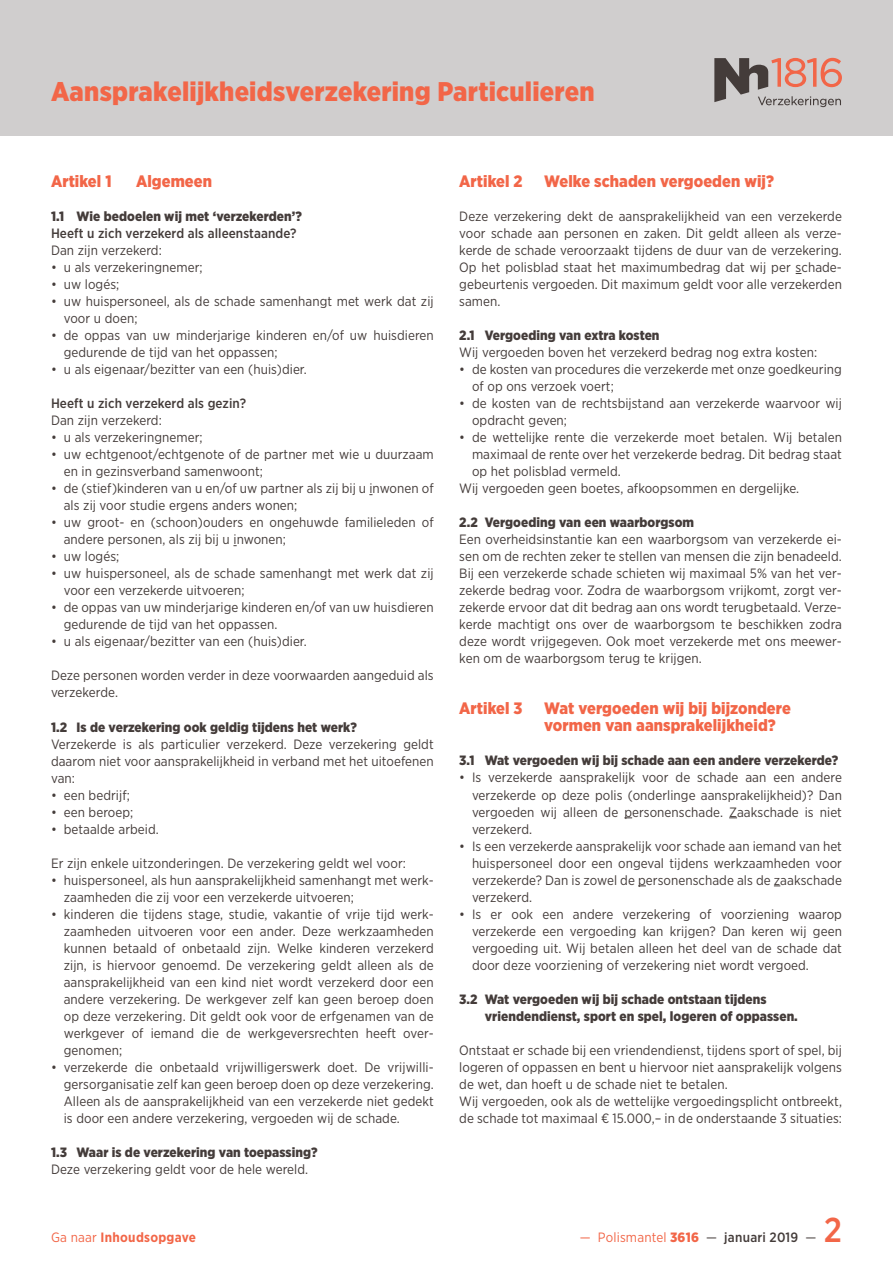
<style>
.page{position:relative;width:893px;height:1263px;background:#fff}
.page>*{position:absolute;margin:0;border:0;box-sizing:border-box;transform-origin:0 0}
.t1{font:500 34.5px "Gotham Narrow";color:#f26648}
.t2{font:900 27px "Gotham Narrow";letter-spacing:.01em;color:#f26648}
.t3{font:900 16.5px/17px "Gotham Narrow";letter-spacing:.005em;color:#f26648}
.t4{font:13.5px/17px "Gotham Narrow";letter-spacing:.005em;color:#443c3a}
.t5{font:900 13.5px/17px "Gotham Narrow";letter-spacing:.005em;color:#443c3a}
.t6{font:500 13.5px "Gotham Narrow";letter-spacing:.005em;color:#443c3a}
.t7{font:13.5px "Gotham Narrow";letter-spacing:.01em;color:#f26648}
.t8{font:700 13.5px "Gotham Narrow";letter-spacing:.02em;color:#f26648}
.s1{font-weight:400}
.s2{font-weight:900}
.s3{color:#443c3a}
.s4{font-weight:500;color:#443c3a}
</style>
<div class="page">
<div style="left:0;top:0;width:893px;height:136px;background:#d0cece"></div>
<svg style="left:714px;top:58px;width:128px;height:49px"></svg>
<h2 class="t2" style="left:51px;top:73px;width:545px">Aansprakelijkheidsverzekering Particulieren</h2>
<p class="t3" style="left:51px;top:173px;width:62px">Artikel 1</p>
<p class="t3" style="left:136px;top:173px;width:77px">Algemeen</p>
<p class="t5" style="left:51px;top:208px;width:252px">1.1 Wie bedoelen wij met ‘verzekerden’?</p>
<p class="t6" style="left:51px;top:225px;width:247px">Heeft u zich verzekerd als alleenstaande?</p>
<p class="t4" style="left:51px;top:242px;width:112px">Dan zijn verzekerd:</p>
<p class="t4" style="left:51px;top:259px;width:153px">• u als verzekeringnemer;</p>
<p class="t4" style="left:51px;top:276px;width:70px">• uw logés;</p>
<p class="t4" style="left:64px;top:293px;width:371px;text-indent:-13px">• uw huispersoneel, als de schade samenhangt met werk dat zij voor u doen;</p>
<p class="t4" style="left:64px;top:327px;width:371px;text-indent:-13px">• de oppas van uw minderjarige kinderen en/of uw huisdieren gedurende de tijd van het oppassen;</p>
<p class="t4" style="left:51px;top:361px;width:257px">• u als eigenaar/bezitter van een (huis)dier.</p>
<p class="t6" style="left:51px;top:395px;width:197px">Heeft u zich verzekerd als gezin?</p>
<p class="t4" style="left:51px;top:412px;width:112px">Dan zijn verzekerd:</p>
<p class="t4" style="left:51px;top:429px;width:153px">• u als verzekeringnemer;</p>
<p class="t4" style="left:64px;top:446px;width:371px;text-indent:-13px">• uw echtgenoot/echtgenote of de partner met wie u duurzaam en in gezinsverband samenwoont;</p>
<p class="t4" style="left:64px;top:480px;width:371px;text-indent:-13px">• de (stief)kinderen van u en/of uw partner als zij bij u inwonen of als zij voor studie ergens anders wonen;</p>
<p class="t4" style="left:64px;top:514px;width:371px;text-indent:-13px">• uw groot- en (schoon)ouders en ongehuwde familieleden of andere personen, als zij bij u inwonen;</p>
<p class="t4" style="left:51px;top:548px;width:70px">• uw logés;</p>
<p class="t4" style="left:64px;top:565px;width:371px;text-indent:-13px">• uw huispersoneel, als de schade samenhangt met werk dat zij voor een verzekerde uitvoeren;</p>
<p class="t4" style="left:64px;top:599px;width:371px;text-indent:-13px">• de oppas van uw minderjarige kinderen en/of van uw huisdieren gedurende de tijd van het oppassen.</p>
<p class="t4" style="left:51px;top:633px;width:257px">• u als eigenaar/bezitter van een (huis)dier.</p>
<p class="t4" style="left:51px;top:667px;width:384px">Deze personen worden verder in deze voorwaarden aangeduid als verzekerde.</p>
<p class="t5" style="left:51px;top:718px;width:307px">1.2 Is de verzekering ook geldig tijdens het werk?</p>
<p class="t4" style="left:51px;top:735px;width:384px;text-align:justify">Verzekerde is als particulier verzekerd. Deze verzekering geldt daarom niet voor aansprakelijkheid in verband met het uitoefenen van:</p>
<p class="t4" style="left:51px;top:786px;width:80px">• een bedrijf;</p>
<p class="t4" style="left:51px;top:803px;width:84px">• een beroep;</p>
<p class="t4" style="left:51px;top:820px;width:109px">• betaalde arbeid.</p>
<p class="t4" style="left:51px;top:854px;width:356px">Er zijn enkele uitzonderingen. De verzekering geldt wel voor:</p>
<p class="t4" style="left:64px;top:871px;width:371px;text-indent:-13px">• huispersoneel, als hun aansprakelijkheid samenhangt met werk&shy;zaamheden die zij voor een verzekerde uitvoeren;</p>
<p class="t4" style="left:64px;top:905px;width:371px;text-align:justify;text-indent:-13px">• kinderen die tijdens stage, studie, vakantie of vrije tijd werk&shy;zaamheden uitvoeren voor een ander. Deze werkzaamheden kunnen betaald of onbetaald zijn. Welke kinderen verzekerd zijn, is hiervoor genoemd. De verzekering geldt alleen als de aansprakelijkheid van een kind niet wordt verzekerd door een andere verzekering. De werkgever zelf kan geen beroep doen op deze verzekering. Dit geldt ook voor de erfgenamen van de werkgever of iemand die de werkgeversrechten heeft over&shy;genomen;</p>
<p class="t4" style="left:64px;top:1058px;width:371px;text-align:justify;text-indent:-13px">• verzekerde die onbetaald vrijwilligerswerk doet. De vrijwilli&shy;gersorganisatie zelf kan geen beroep doen op deze verzekering.<br>Alleen als de aansprakelijkheid van een verzekerde niet gedekt is door een andere verzekering, vergoeden wij de schade.</p>
<p class="t5" style="left:51px;top:1143px;width:268px">1.3 Waar is de verzekering van toepassing?</p>
<p class="t4" style="left:51px;top:1160px;width:259px">Deze verzekering geldt voor de hele wereld.</p>
<p class="t8" style="left:51px;top:1228px;width:147px"><span class="s1">Ga naar</span> Inhoudsopgave</p>
<p class="t3" style="left:459px;top:173px;width:65px">Artikel 2</p>
<p class="t3" style="left:544px;top:173px;width:231px">Welke schaden vergoeden wij?</p>
<p class="t4" style="left:459px;top:208px;width:384px;text-align:justify">Deze verzekering dekt de aansprakelijkheid van een verzekerde voor schade aan personen en zaken. Dit geldt alleen als verze&shy;kerde de schade veroorzaakt tijdens de duur van de verzekering.<br>Op het polisblad staat het maximumbedrag dat wij per schade&shy;gebeurtenis vergoeden. Dit maximum geldt voor alle verzekerden samen.</p>
<p class="t5" style="left:459px;top:327px;width:202px">2.1 Vergoeding van extra kosten</p>
<p class="t4" style="left:459px;top:344px;width:359px">Wij vergoeden boven het verzekerd bedrag nog extra kosten:</p>
<p class="t4" style="left:472px;top:361px;width:371px;text-indent:-13px">• de kosten van procedures die verzekerde met onze goedkeuring of op ons verzoek voert;</p>
<p class="t4" style="left:472px;top:395px;width:371px;text-indent:-13px">• de kosten van de rechtsbijstand aan verzekerde waarvoor wij opdracht geven;</p>
<p class="t4" style="left:459px;top:429px;width:384px">• de wettelijke rente die verzekerde moet betalen. Wij betalen</p>
<p class="t4" style="left:472px;top:446px;width:371px">maximaal de rente over het verzekerde bedrag. Dit bedrag staat</p>
<p class="t4" style="left:472px;top:463px;width:150px">op het polisblad vermeld.</p>
<p class="t4" style="left:459px;top:480px;width:342px">Wij vergoeden geen boetes, afkoopsommen en dergelijke.</p>
<p class="t5" style="left:459px;top:514px;width:236px">2.2 Vergoeding van een waarborgsom</p>
<p class="t4" style="left:459px;top:531px;width:384px;text-align:justify">Een overheidsinstantie kan een waarborgsom van verzekerde ei&shy;sen om de rechten zeker te stellen van mensen die zijn benadeeld.<br>Bij een verzekerde schade schieten wij maximaal 5% van het ver&shy;zekerde bedrag voor. Zodra de waarborgsom vrijkomt, zorgt ver&shy;zekerde ervoor dat dit bedrag aan ons wordt terugbetaald. Verze&shy;kerde machtigt ons over de waarborgsom te beschikken zodra deze wordt vrijgegeven. Ook moet verzekerde met ons meewer&shy;ken om de waarborgsom terug te krijgen.</p>
<p class="t3" style="left:459px;top:700px;width:65px">Artikel 3</p>
<p class="t3" style="left:544px;top:700px;width:248px">Wat vergoeden wij bij bijzondere vormen van aansprakelijkheid?</p>
<p class="t5" style="left:459px;top:752px;width:380px">3.1 Wat vergoeden wij bij schade aan een andere verzekerde?</p>
<p class="t4" style="left:472px;top:769px;width:371px;text-align:justify;text-indent:-13px">• Is verzekerde aansprakelijk voor de schade aan een andere verzekerde op deze polis (onderlinge aansprakelijkheid)? Dan vergoeden wij alleen de personenschade. Zaakschade is niet verzekerd.</p>
<p class="t4" style="left:472px;top:837px;width:371px;text-align:justify;text-indent:-13px">• Is een verzekerde aansprakelijk voor schade aan iemand van het huispersoneel door een ongeval tijdens werkzaamheden voor verzekerde? Dan is zowel de personenschade als de zaakschade verzekerd.</p>
<p class="t4" style="left:472px;top:905px;width:371px;text-align:justify;text-indent:-13px">• Is er ook een andere verzekering of voorziening waarop verzekerde een vergoeding kan krijgen? Dan keren wij geen vergoeding uit. Wij betalen alleen het deel van de schade dat door deze voorziening of verzekering niet wordt vergoed.</p>
<p class="t5" style="left:485px;top:990px;width:315px;text-indent:-26px">3.2 Wat vergoeden wij bij schade ontstaan tijdens vriendendienst, sport en spel, logeren of oppassen.</p>
<p class="t4" style="left:459px;top:1041px;width:384px">Ontstaat er schade bij een vriendendienst, tijdens sport of spel, bij logeren of oppassen en bent u hiervoor niet aansprakelijk volgens de wet, dan hoeft u de schade niet te betalen.<br>Wij vergoeden, ook als de wettelijke vergoedingsplicht ontbreekt, de schade tot maximaal € 15.000,– in de onderstaande 3 situaties:</p>
<p class="t7" style="left:580px;top:1228px;width:238px">— Polismantel <span class="s2">3616</span> <span class="s3">—</span> <span class="s4">januari 2019</span> <span class="s3">—</span></p>
<h1 class="t1" style="left:824px;top:1208px;width:20px">2</h1>
</div>
